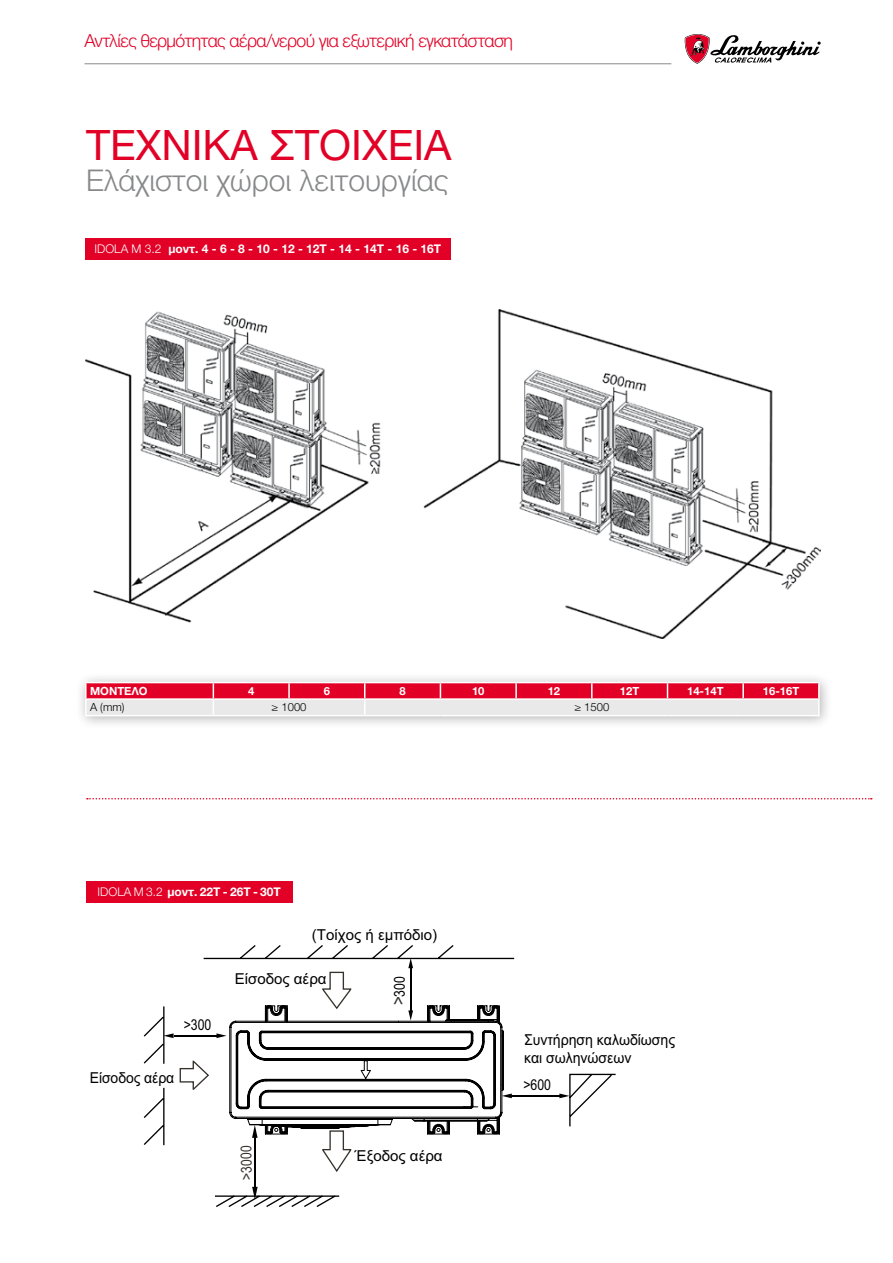
<style>
.page{position:relative;width:893px;height:1263px;background:#fff}
.page>*{position:absolute;margin:0;border:0;box-sizing:border-box;transform-origin:0 0}
.t1{font:42px "Helvetica Neue LTW1 G";color:#e20026}
.t2{font:300 30px "Helvetica Neue LTW1 G";color:#87888a}
.t3{font:300 18px "Helvetica Neue LTW1 G";letter-spacing:-.035em;color:#e20026}
.t4{font:15px "Arial";letter-spacing:-.005em;color:#000}
.t5{font:15px/18px "Arial";letter-spacing:-.005em;color:#000;scale:.94 1}
.t6{font:15px "Arial Narrow";color:#000}
.t7{font:15px "Arial";letter-spacing:-.005em;color:#000;scale:.93 1}
.t8{font:15px "Arial Narrow";color:#35322b}
.t9{font:700 12px "Helvetica Neue LTW1 G";color:#fff}
.t10{font:700 11.25px "Helvetica Neue LTW1 G";color:#fff}
.t11{font:300 11.25px "Helvetica Neue LTW1 G";color:#000}
.s1{font-weight:300}
.s2{font-size:18.45px;color:#35322b}
</style>
<div class="page">
<img style="left:85px;top:311px;width:296px;height:312px">
<img style="left:423px;top:309px;width:398px;height:329px">
<svg style="left:559px;top:1073px;width:57px;height:54px"></svg>
<hr style="left:511px;top:1095px;width:51px;height:2px;background:#000">
<hr style="left:254px;top:1131px;width:2px;height:64px;background:#000">
<svg style="left:215px;top:1187px;width:125px;height:20px"></svg>
<svg style="left:143px;top:945px;width:372px;height:227px"></svg>
<div style="left:85px;top:238px;width:366px;height:21px;background:#e20026"></div>
<div style="left:75px;top:672px;width:758px;height:57px;background:#000;opacity:.3"></div>
<svg style="left:85px;top:682px;width:735px;height:34px;background:#e88697"></svg>
<svg style="left:87px;top:798px;width:785px;height:1px"></svg>
<div style="left:86px;top:881px;width:206px;height:21px;background:#e20026"></div>
<hr style="left:85px;top:63px;width:586px;height:1px;background:#87888a">
<svg style="left:684px;top:34px;width:137px;height:30px"></svg>
<h3 class="t3" style="left:85px;top:30px;width:430px">Αντλίες θερμότητας αέρα/νερού για εξωτερική εγκατάσταση</h3>
<h1 class="t1" style="left:86px;top:119px;width:367px">ΤΕΧΝΙΚΑ ΣΤΟΙΧΕΙΑ</h1>
<h2 class="t2" style="left:86px;top:162px;width:364px">Ελάχιστοι χώροι λειτουργίας</h2>
<p class="t9" style="left:95px;top:241px;width:348px"><span class="s1">IDOLA M 3.2</span> μοντ. 4 - 6 - 8 - 10 - 12 - 12T - 14 - 14T - 16 - 16T</p>
<p class="t10" style="left:90px;top:684px;width:59px">ΜΟΝΤΈΛΟ</p>
<p class="t10" style="left:248px;top:684px;width:8px">4</p>
<p class="t10" style="left:324px;top:684px;width:8px">6</p>
<p class="t10" style="left:399px;top:684px;width:8px">8</p>
<p class="t10" style="left:472px;top:684px;width:14px">10</p>
<p class="t10" style="left:548px;top:684px;width:14px">12</p>
<p class="t10" style="left:620px;top:684px;width:21px">12T</p>
<p class="t10" style="left:687px;top:684px;width:38px">14-14T</p>
<p class="t10" style="left:763px;top:684px;width:38px">16-16T</p>
<p class="t11" style="left:90px;top:700px;width:36px">A (mm)</p>
<p class="t11" style="left:272px;top:700px;width:36px">≥ 1000</p>
<p class="t11" style="left:574px;top:700px;width:36px">≥ 1500</p>
<p class="t9" style="left:98px;top:884px;width:185px"><span class="s1">IDOLA M 3.2</span> μοντ. 22T - 26T - 30T</p>
<p class="t4" style="left:312px;top:924px;width:127px">(Τοίχος ή εμπόδιο)</p>
<p class="t6" style="left:184px;top:1013px;width:29px">&gt;300</p>
<p class="t7" style="left:90px;top:1067px;width:92px">Είσοδος αέρα</p>
<p class="t4" style="left:235px;top:968px;width:93px">Είσοδος αέρα</p>
<p class="t8" style="left:236px;top:1180px;width:36px;rotate:-91deg">&gt;3000</p>
<p class="t6" style="left:389px;top:1005px;width:31px;rotate:-90deg"><span class="s2">&gt;</span>300</p>
<p class="t4" style="left:355px;top:1145px;width:89px">Έξοδος αέρα</p>
<p class="t5" style="left:524px;top:1030px;width:162px">Συντήρηση καλωδίωσης και σωληνώσεων</p>
<p class="t6" style="left:523px;top:1073px;width:29px">&gt;600</p>
</div>
